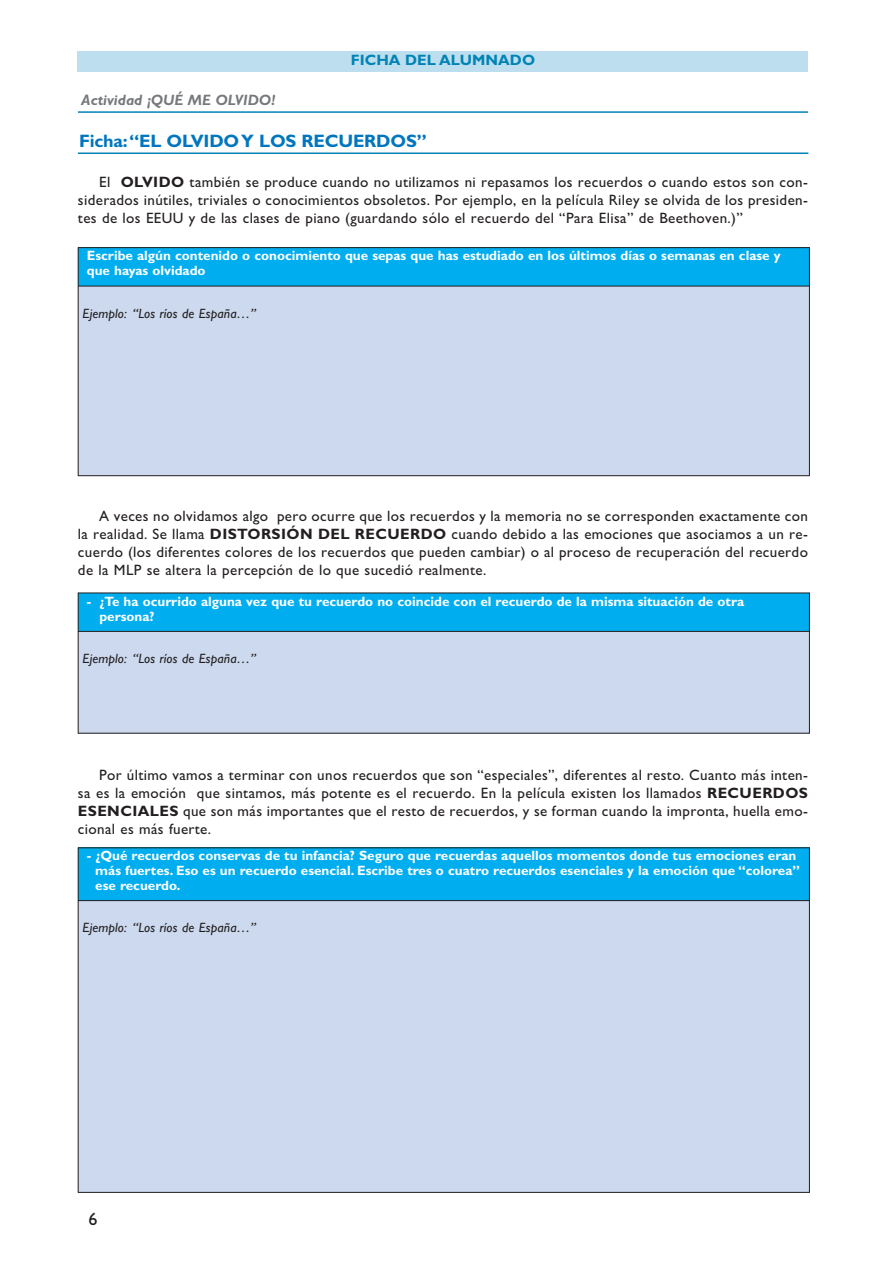
<style>
.page{position:relative;width:893px;height:1263px;background:#fff}
.page>*{position:absolute;margin:0;border:0;box-sizing:border-box;transform-origin:0 0}
.t1{font:700 18px "Gill Sans";letter-spacing:-.01em;color:#0076be}
.t2{font:18px "Gill Sans";color:#231f20}
.t3{font:15px/18px "Gill Sans";letter-spacing:.025em;color:#231f20;text-align:justify}
.t4{font:italic 700 15px "Gill Sans";color:#76787b}
.t5{font:700 15px "Gill Sans";color:#0083b6}
.t6{font:700 13.5px/15px "Gill Sans";color:#fff}
.t7{font:italic 13.5px "Gill Sans";letter-spacing:.01em;color:#231f20}
.s1{font-weight:700}
</style>
<div class="page">
<div style="left:78px;top:247px;width:732px;height:39px;background:#00aeef"></div>
<div style="left:78px;top:286px;width:732px;height:190px;background:#ccd9ee"></div>
<hr style="left:78px;top:247px;width:1px;height:229px;background:#231f20">
<hr style="left:809px;top:247px;width:1px;height:229px;background:#231f20">
<hr style="left:78px;top:247px;width:732px;height:1px;background:#231f20">
<hr style="left:78px;top:286px;width:732px;height:1px;background:#231f20">
<hr style="left:78px;top:475px;width:732px;height:1px;background:#231f20">
<div style="left:78px;top:51px;width:730px;height:21px;background:#bcdeee"></div>
<div style="left:78px;top:593px;width:732px;height:38px;background:#00aeef"></div>
<div style="left:78px;top:631px;width:732px;height:102px;background:#ccd9ee"></div>
<hr style="left:78px;top:593px;width:1px;height:140px;background:#231f20">
<hr style="left:809px;top:593px;width:1px;height:140px;background:#231f20">
<hr style="left:78px;top:593px;width:732px;height:1px;background:#231f20">
<hr style="left:78px;top:631px;width:732px;height:1px;background:#231f20">
<hr style="left:78px;top:733px;width:732px;height:1px;background:#231f20">
<div style="left:78px;top:847px;width:732px;height:53px;background:#00aeef"></div>
<div style="left:78px;top:900px;width:732px;height:292px;background:#ccd9ee"></div>
<hr style="left:78px;top:847px;width:1px;height:345px;background:#231f20">
<hr style="left:809px;top:847px;width:1px;height:345px;background:#231f20">
<hr style="left:78px;top:847px;width:732px;height:1px;background:#231f20">
<hr style="left:78px;top:900px;width:732px;height:1px;background:#231f20">
<hr style="left:78px;top:1192px;width:732px;height:1px;background:#231f20">
<hr style="left:78px;top:111px;width:730px;height:2px;background:#0083b6">
<hr style="left:78px;top:152px;width:730px;height:2px;background:#0083b6">
<p class="t5" style="left:351px;top:51px;width:186px">FICHA DEL ALUMNADO</p>
<p class="t4" style="left:81px;top:91px;width:195px">Actividad ¡QUÉ ME OLVIDO!</p>
<p class="t1" style="left:79px;top:130px;width:349px">Ficha:“EL OLVIDOY LOS RECUERDOS”</p>
<p class="t3" style="left:78px;top:173px;width:731px;text-indent:21px">El <span class="s1">OLVIDO</span> también se produce cuando no utilizamos ni repasamos los recuerdos o cuando estos son con&shy;siderados inútiles, triviales o conocimientos obsoletos. Por ejemplo, en la película Riley se olvida de los presiden&shy;tes de los EEUU y de las clases de piano (guardando sólo el recuerdo del “Para Elisa” de Beethoven.)”</p>
<p class="t6" style="left:87px;top:248px;width:695px">Escribe algún contenido o conocimiento que sepas que has estudiado en los últimos días o semanas en clase y que hayas olvidado</p>
<p class="t7" style="left:83px;top:305px;width:175px">Ejemplo: “Los ríos de España…”</p>
<p class="t3" style="left:78px;top:506px;width:731px;text-indent:21px">A veces no olvidamos algo pero ocurre que los recuerdos y la memoria no se corresponden exactamente con la realidad. Se llama <span class="s1">DISTORSIÓN DEL RECUERDO</span> cuando debido a las emociones que asociamos a un re&shy;cuerdo (los diferentes colores de los recuerdos que pueden cambiar) o al proceso de recuperación del recuerdo de la MLP se altera la percepción de lo que sucedió realmente.</p>
<p class="t6" style="left:99px;top:593px;width:646px;text-indent:-12px">- ¿Te ha ocurrido alguna vez que tu recuerdo no coincide con el recuerdo de la misma situación de otra persona?</p>
<p class="t7" style="left:83px;top:651px;width:175px">Ejemplo: “Los ríos de España…”</p>
<p class="t3" style="left:78px;top:766px;width:731px;text-indent:21px">Por último vamos a terminar con unos recuerdos que son “especiales”, diferentes al resto. Cuanto más inten&shy;sa es la emoción que sintamos, más potente es el recuerdo. En la película existen los llamados <span class="s1">RECUERDOS ESENCIALES</span> que son más importantes que el resto de recuerdos, y se forman cuando la impronta, huella emo&shy;cional es más fuerte.</p>
<p class="t6" style="left:95px;top:848px;width:706px;text-indent:-8px">- ¿Qué recuerdos conservas de tu infancia? Seguro que recuerdas aquellos momentos donde tus emociones eran más fuertes. Eso es un recuerdo esencial. Escribe tres o cuatro recuerdos esenciales y la emoción que “colorea” ese recuerdo.</p>
<p class="t7" style="left:83px;top:920px;width:175px">Ejemplo: “Los ríos de España…”</p>
<p class="t2" style="left:89px;top:1208px;width:10px">6</p>
</div>
